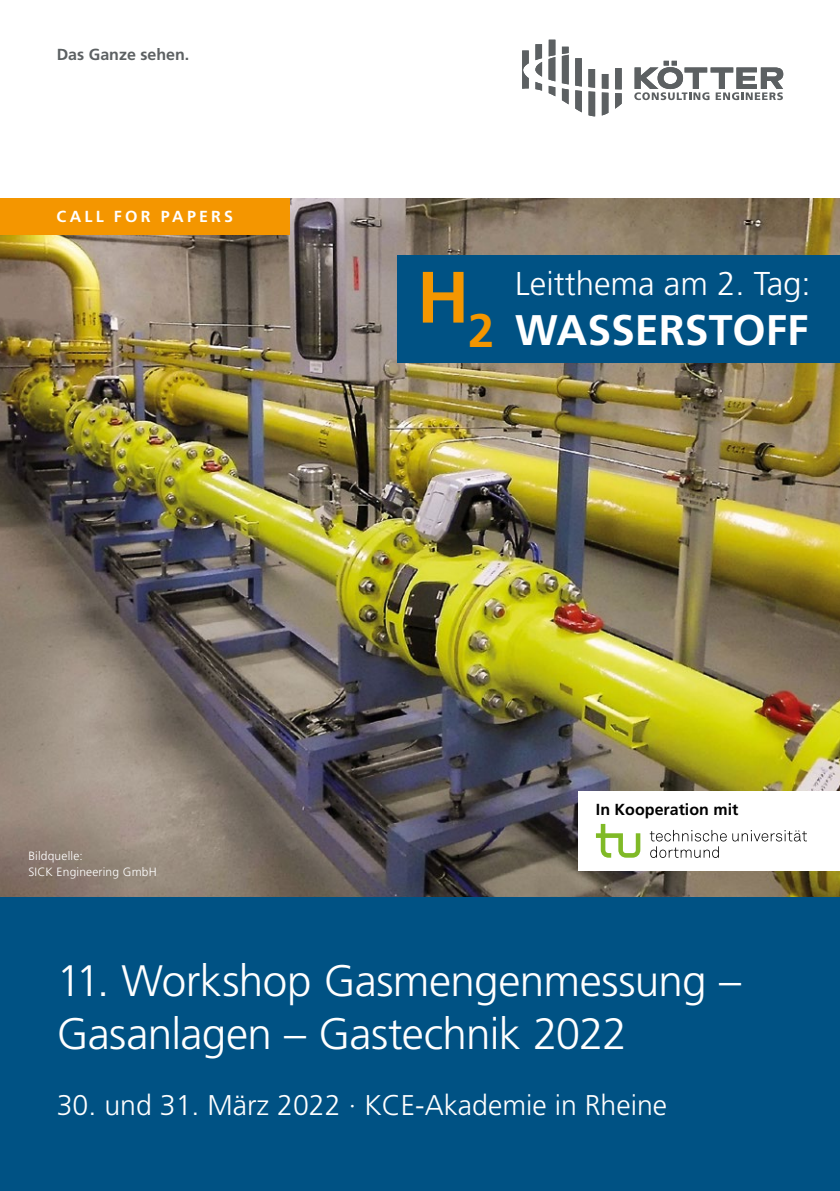
<style>
.page{position:relative;width:840px;height:1191px;background:#fff}
.page>*{position:absolute;margin:0;border:0;box-sizing:border-box;transform-origin:0 0}
.t1{font:300 44px/52.8px "Frutiger LT Std";letter-spacing:-.015em;color:#fff}
.t2{font:700 42.8px "Frutiger LT Std";color:#fff}
.t3{font:300 33px "Frutiger LT Std";color:#fff}
.t4{font:300 28.4px "Frutiger LT Std";color:#fff}
.t5{font:700 16px "Frutiger LT Std";color:#000}
.t6{font:700 16px "Frutiger LT Std";color:#5c6062}
.t7{font:700 16px "Frutiger LT Std";letter-spacing:.2em;color:#fff}
.t8{font:300 12px/16px "Frutiger LT Std";letter-spacing:.015em;color:#fff}
.s1{font-size:47px;color:#f49600}
</style>
<div class="page">
<div style="left:0;top:893px;width:839px;height:298px;background:#005284"></div>
<img style="left:0;top:198px;width:839px;height:698px">
<svg style="left:522px;top:40px;width:99px;height:76px"></svg>
<svg style="left:634px;top:61px;width:148px;height:39px"></svg>
<div style="left:0;top:198px;width:289px;height:37px;background:#f49600"></div>
<div style="left:578px;top:791px;width:261px;height:79px;background:#fff"></div>
<svg style="left:595px;top:824px;width:45px;height:33px"></svg>
<svg style="left:732px;top:830px;width:74px;height:11px"></svg>
<svg style="left:649px;top:830px;width:77px;height:28px"></svg>
<div style="left:397px;top:255px;width:442px;height:108px;background:#005284"></div>
<p class="t6" style="left:57px;top:45px;width:134px">Das Ganze sehen.</p>
<p class="t7" style="left:56px;top:207px;width:178px">CALL FOR PAPERS</p>
<p class="t8" style="left:28px;top:847px;width:130px">Bildquelle:<br>SICK Engineering GmbH</p>
<p class="t3" style="left:515px;top:265px;width:297px">Leitthema am 2. Tag:</p>
<p class="t2" style="left:416px;top:305px;width:393px"><sup>H</sup><span class="s1">2</span> WASSERSTOFF</p>
<p class="t5" style="left:595px;top:800px;width:144px">In Kooperation mit</p>
<p class="t1" style="left:57px;top:955px;width:685px">11. Workshop Gasmengenmessung –<br>Gasanlagen – Gastechnik 2022</p>
<p class="t4" style="left:57px;top:1089px;width:611px">30. und 31. März 2022 · KCE-Akademie in Rheine</p>
</div>
